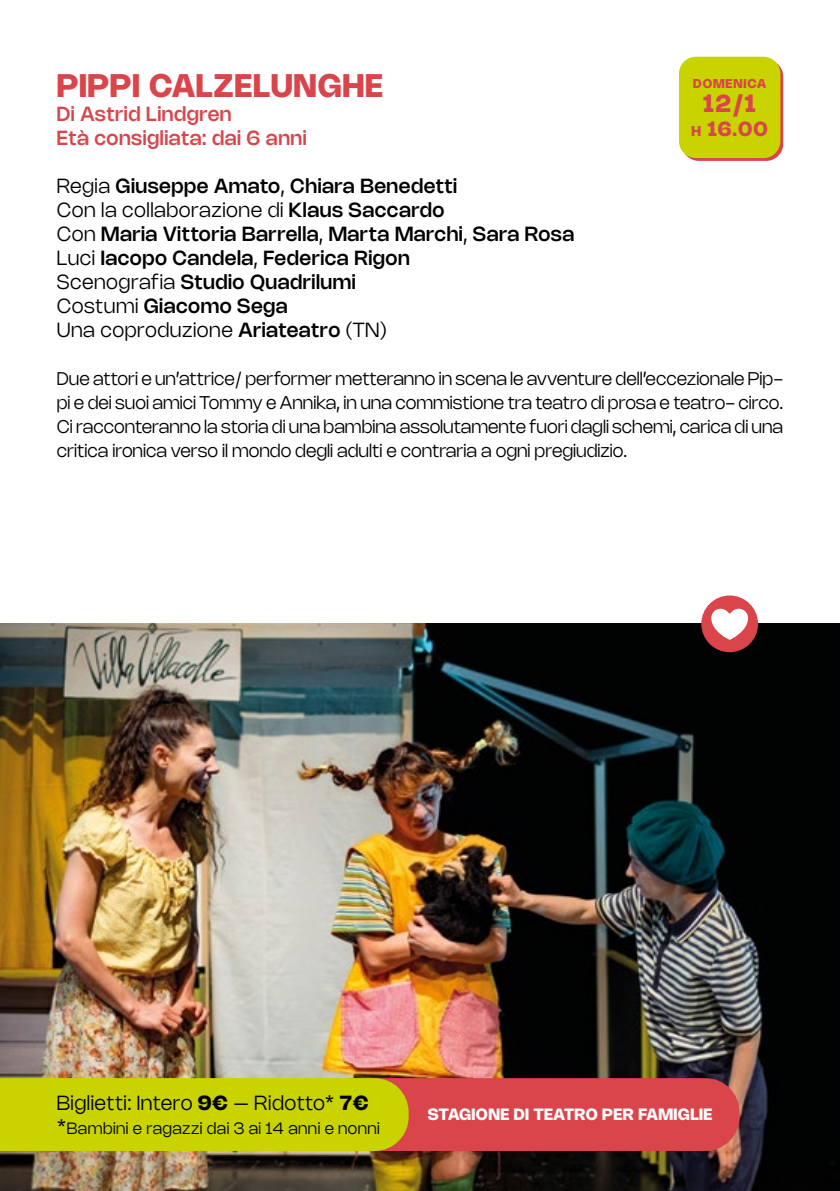
<style>
.page{position:relative;width:840px;height:1191px;background:#fff}
.page>*{position:absolute;margin:0;border:0;box-sizing:border-box;transform-origin:0 0}
.t1{font:700 32px "Nohemi";letter-spacing:.02em;color:#d9454b}
.t2{font:700 24px "Nohemi";color:#d9454b}
.t3{font:500 20px/24px "Nohemi";letter-spacing:.025em;color:#000}
.t4{font:500 20px/24px "Nohemi";letter-spacing:.025em;color:#d9454b}
.t5{font:300 20px "Nohemi";letter-spacing:.025em;color:#000}
.t6{font:700 20px "Nohemi";color:#d9454b}
.t7{font:300 18px/24px "Nohemi";color:#000;text-align:justify}
.t8{font:300 16px "Nohemi";letter-spacing:.025em;color:#000}
.t9{font:700 16px "Nohemi";letter-spacing:.025em;color:#fff}
.t10{font:700 12.6px "Nohemi";letter-spacing:.07em;color:#d9454b}
.s1{font-weight:300}
.s2{font-size:14px}
.s3{font-weight:700}
.s4{font-size:20px}
</style>
<div class="page">
<img style="left:0;top:624px;width:839px;height:567px">
<svg style="left:681px;top:60px;width:101px;height:101px"></svg>
<div style="left:678px;top:57px;width:102px;height:101px;background:#c8d300;border-radius:17px"></div>
<div style="left:701px;top:595px;width:56px;height:57px;background:#d9454b;border-radius:50%"></div>
<svg style="left:711px;top:609px;width:36px;height:31px"></svg>
<svg style="left:0;top:1078px;width:739px;height:73px;background:#cf9222"></svg>
<h1 class="t1" style="left:57px;top:66px;width:327px">PIPPI CALZELUNGHE</h1>
<p class="t4" style="left:57px;top:101px;width:251px">Di Astrid Lindgren<br>Età consigliata: dai 6 anni</p>
<p class="t3" style="left:57px;top:173px;width:518px"><span class="s1">Regia</span> Giuseppe Amato<span class="s1">,</span> Chiara Benedetti<br><span class="s1">Con la collaborazione di</span> Klaus Saccardo<br><span class="s1">Con</span> Maria Vittoria Barrella<span class="s1">,</span> Marta Marchi<span class="s1">,</span> Sara Rosa <span class="s1">Luci</span> Iacopo Candela<span class="s1">,</span> Federica Rigon<br><span class="s1">Scenografia</span> Studio Quadrilumi<br><span class="s1">Costumi</span> Giacomo Sega<br><span class="s1">Una coproduzione</span> Ariateatro <span class="s1">(TN)</span></p>
<p class="t7" style="left:57px;top:366px;width:727px">Due attori e un’attrice/ performer metteranno in scena le avventure dell’eccezionale Pip&shy;pi e dei suoi amici Tommy e Annika, in una commistione tra teatro di prosa e teatro- circo.<br>Ci racconteranno la storia di una bambina assolutamente fuori dagli schemi, carica di una critica ironica verso il mondo degli adulti e contraria a ogni pregiudizio.</p>
<p class="t10" style="left:692px;top:76px;width:74px">DOMENICA</p>
<h2 class="t2" style="left:703px;top:89px;width:54px">12/1</h2>
<p class="t6" style="left:691px;top:117px;width:78px"><span class="s2">H</span> 16.00</p>
<p class="t5" style="left:57px;top:1090px;width:313px">Biglietti: Intero <span class="s3">9€</span> – Ridotto* <span class="s3">7€</span></p>
<p class="t8" style="left:57px;top:1118px;width:324px"><span class="s4">*</span>Bambini e ragazzi dai 3 ai 14 anni e nonni</p>
<p class="t9" style="left:427px;top:1105px;width:286px">STAGIONE DI TEATRO PER FAMIGLIE</p>
</div>
